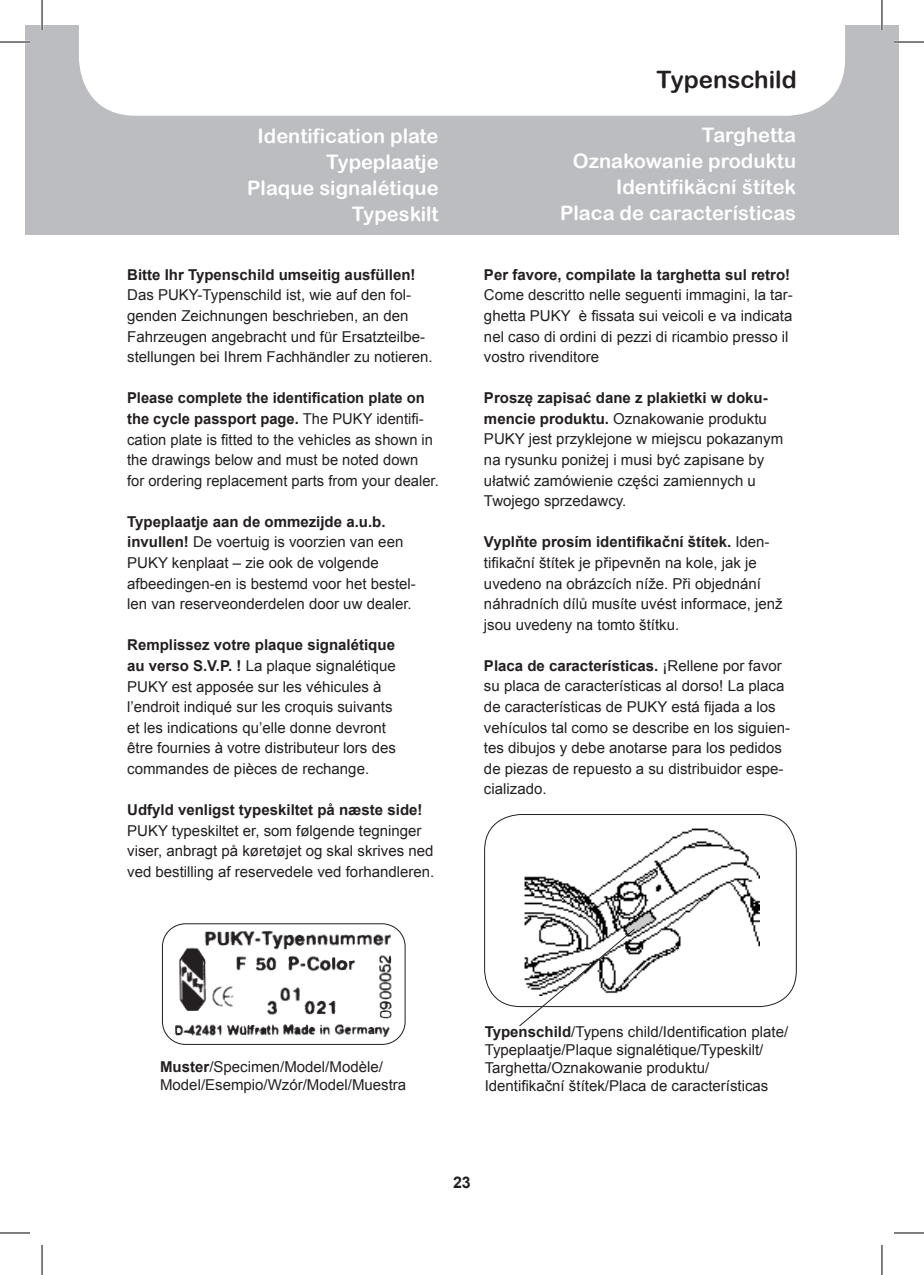
<style>
.page{position:relative;width:924px;height:1275px;background:#fff}
.page>*{position:absolute;margin:0;border:0;box-sizing:border-box;transform-origin:0 0}
.t1{font:24px "Arial Rounded MT Bold";color:#231f20}
.t2{font:20px/26px "Arial Rounded MT Bold";color:#fff;text-align:right}
.t3{font:700 16px "Arial";color:#231f20}
.t4{font:15px/20.6px "Arial";color:#231f20}
.t5{font:700 15px "Arial";color:#231f20}
.s1{font-weight:700}
</style>
<div class="page">
<div style="left:162px;top:923px;width:243px;height:122px;border:1px solid #231f20;border-radius:23px"></div>
<div style="left:484px;top:814px;width:312px;height:193px;border:1px solid #231f20;border-radius:36px"></div>
<img style="left:524px;top:828px;width:235px;height:151px">
<div style="left:25px;top:25px;width:856px;height:210px;background:#bcbdc0"></div>
<img style="left:175px;top:930px;width:217px;height:107px">
<svg style="left:518px;top:928px;width:116px;height:98px"></svg>
<div style="left:79px;top:25px;width:765px;height:91px;background:#fff"></div>
<hr style="left:0;top:41px;width:30px;height:2px;background:#fff">
<hr style="left:41px;top:0;width:2px;height:30px;background:#fff">
<hr style="left:880px;top:0;width:2px;height:30px;background:#fff">
<hr style="left:0;top:42px;width:30px;height:1px;background:#000">
<hr style="left:893px;top:42px;width:30px;height:1px;background:#000">
<hr style="left:0;top:1232px;width:30px;height:1px;background:#000">
<hr style="left:893px;top:1232px;width:30px;height:1px;background:#000">
<hr style="left:42px;top:0;width:1px;height:30px;background:#000">
<hr style="left:42px;top:1245px;width:1px;height:30px;background:#000">
<hr style="left:881px;top:0;width:1px;height:30px;background:#000">
<hr style="left:881px;top:1245px;width:1px;height:30px;background:#000">
<h1 class="t1" style="left:656px;top:65px;width:142px">Typenschild</h1>
<h1 class="t1" style="left:707px;top:65px;width:90px">Notizen</h1>
<h1 class="t1" style="left:762px;top:65px;width:35px">DE</h1>
<h2 class="t2" style="left:247px;top:123px;width:193px">Identification plate<br>Typeplaatje<br>Plaque signalétique<br>Typeskilt</h2>
<h2 class="t2" style="left:560px;top:121px;width:237px">Targhetta<br>Oznakowanie produktu<br>Identifikˇacní ˇstítek<br>Placa de características</h2>
<p class="t5" style="left:127px;top:265px;width:290px">Bitte Ihr Typenschild umseitig ausfüllen!</p>
<p class="t4" style="left:127px;top:285px;width:307px">Das PUKY-Typenschild ist, wie auf den fol&shy;genden Zeichnungen beschrieben, an den Fahrzeugen angebracht und für Ersatzteilbe&shy;stellungen bei Ihrem Fachhändler zu notieren.</p>
<p class="t4" style="left:127px;top:388px;width:313px"><span class="s1">Please complete the identification plate on the cycle passport page.</span> The PUKY identifi&shy;cation plate is fitted to the vehicles as shown in the drawings below and must be noted down for ordering replacement parts from your dealer.</p>
<p class="t4" style="left:127px;top:511px;width:290px"><span class="s1">Typeplaatje aan de ommezijde a.u.b. invullen!</span> De voertuig is voorzien van een PUKY kenplaat – zie ook de volgende afbeedingen-en is bestemd voor het bestel&shy;len van reserveonderdelen door uw dealer.</p>
<p class="t4" style="left:127px;top:635px;width:270px"><span class="s1">Remplissez votre plaque signalétique au verso S.V.P. !</span> La plaque signalétique PUKY est apposée sur les véhicules à l’endroit indiqué sur les croquis suivants et les indications qu’elle donne devront être fournies à votre distributeur lors des commandes de pièces de rechange.</p>
<p class="t5" style="left:127px;top:800px;width:297px">Udfyld venligst typeskiltet på næste side!</p>
<p class="t4" style="left:127px;top:820px;width:308px">PUKY typeskiltet er, som følgende tegninger viser, anbragt på køretøjet og skal skrives ned ved bestilling af reservedele ved forhandleren.</p>
<p class="t5" style="left:483px;top:264px;width:307px">Per favore, compilate la targhetta sul retro!</p>
<p class="t4" style="left:483px;top:285px;width:310px">Come descritto nelle seguenti immagini, la tar&shy;ghetta PUKY è fissata sui veicoli e va indicata nel caso di ordini di pezzi di ricambio presso il vostro rivenditore</p>
<p class="t4" style="left:483px;top:388px;width:300px"><span class="s1">Proszę zapisać dane z plakietki w doku&shy;mencie produktu.</span> Oznakowanie produktu PUKY jest przyklejone w miejscu pokazanym na rysunku poniżej i musi być zapisane by ułatwić zamówienie części zamiennych u Twojego sprzedawcy.</p>
<p class="t4" style="left:483px;top:532px;width:300px"><span class="s1">Vyplňte prosím identifikační štítek.</span> Iden&shy;tifikační štítek je připevněn na kole, jak je uvedeno na obrázcích níže. Při objednání náhradních dílů musíte uvést informace, jenž jsou uvedeny na tomto štítku.</p>
<p class="t4" style="left:483px;top:655px;width:307px"><span class="s1">Placa de características.</span> ¡Rellene por favor su placa de características al dorso! La placa de características de PUKY está fijada a los vehículos tal como se describe en los siguien&shy;tes dibujos y debe anotarse para los pedidos de piezas de repuesto a su distribuidor espe&shy;cializado.</p>
<p class="t4" style="left:160px;top:1058px;width:247px;line-height:18px"><span class="s1">Muster</span>/Specimen/Model/Modèle/<br>Model/Esempio/Wzór/Model/Muestra</p>
<p class="t4" style="left:484px;top:1022px;width:305px;line-height:18px"><span class="s1">Typenschild</span>/Typens child/Identification plate/ Typeplaatje/Plaque signalétique/Typeskilt/ Targhetta/Oznakowanie produktu/ Identifikační štítek/Placa de características</p>
<p class="t3" style="left:453px;top:1171px;width:19px">23</p>
</div>
